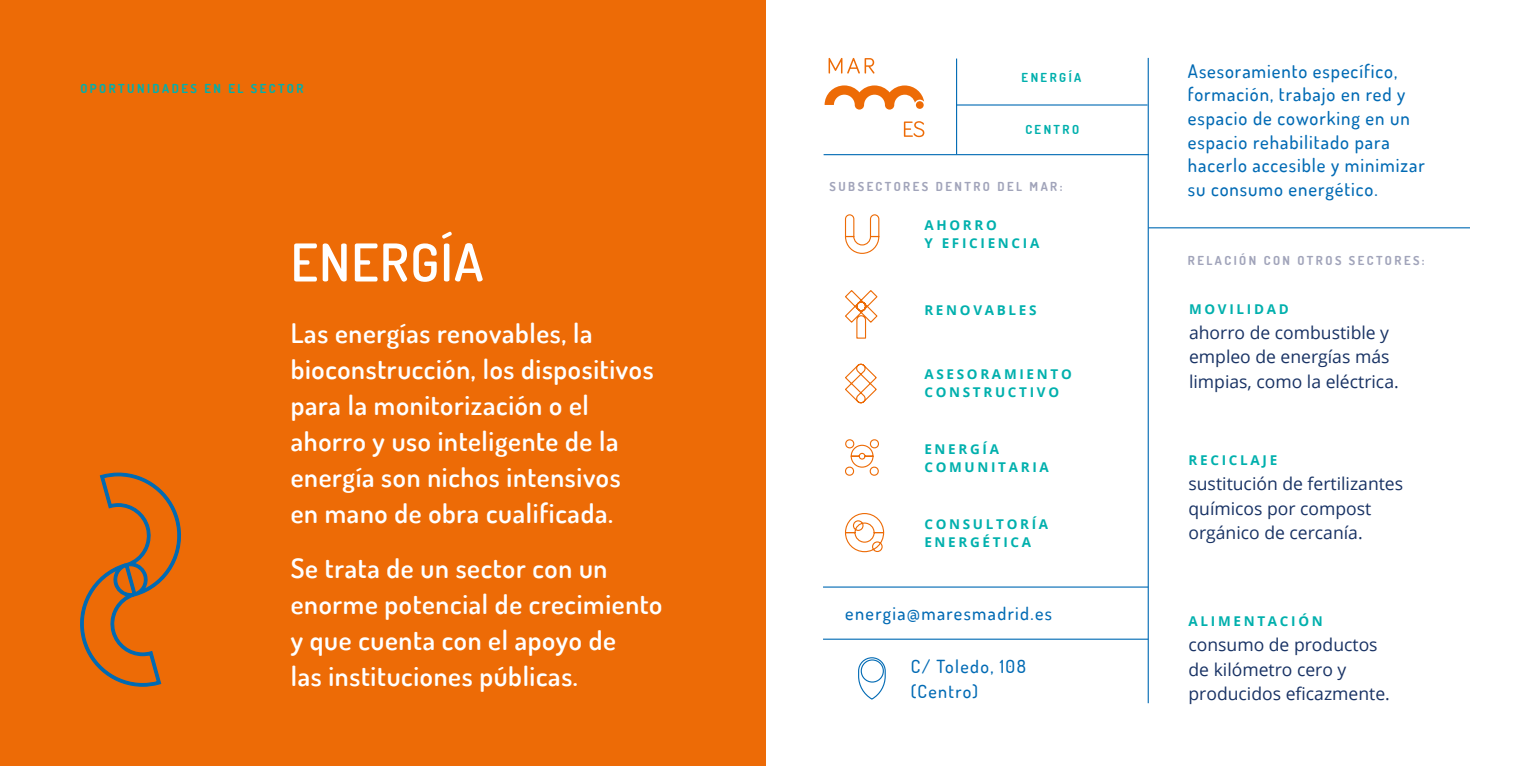
<style>
.page{position:relative;width:1531px;height:766px;background:#fff}
.page>*{position:absolute;margin:0;border:0;box-sizing:border-box;transform-origin:0 0}
.t1{font:600 51.98px "Dosis";letter-spacing:.025em;color:#fff}
.t2{font:600 27px/36px "Dosis";letter-spacing:.025em;color:#fff}
.t3{font:500 18.68px/23.6px "Dosis";letter-spacing:.05em;color:#006ab4}
.t4{font:500 18.22px "Dosis";letter-spacing:.075em;color:#006ab4}
.t5{font:500 18px/24.8px "Dosis";letter-spacing:.075em;color:#006ab4}
.t6{font:17.55px/24.8px "Open Sans";color:#183264}
.t7{font:700 13.5px/18px "Open Sans";letter-spacing:.2em;color:#00b0ad}
.t8{font:700 12.38px "Dosis";letter-spacing:.2em;color:#a1a4ba}
.t9{font:700 12.38px "Dosis";letter-spacing:.2em;color:#00b0ad}
</style>
<div class="page">
<div style="left:0;top:0;width:765px;height:765px;background:#ed6b06"></div>
<svg style="left:80px;top:472px;width:101px;height:215px"></svg>
<hr style="left:823px;top:586px;width:325px;height:1px;background:#006ab4">
<hr style="left:823px;top:638px;width:325px;height:1px;background:#006ab4">
<hr style="left:1147px;top:58px;width:2px;height:645px;background:#006ab4">
<hr style="left:823px;top:154px;width:326px;height:1px;background:#006ab4">
<hr style="left:1148px;top:227px;width:322px;height:1px;background:#006ab4">
<svg style="left:904px;top:121px;width:20px;height:16px"></svg>
<svg style="left:828px;top:58px;width:46px;height:16px"></svg>
<svg style="left:824px;top:85px;width:100px;height:25px"></svg>
<hr style="left:956px;top:59px;width:1px;height:95px;background:#006ab4">
<hr style="left:956px;top:104px;width:191px;height:1px;background:#006ab4">
<svg style="left:858px;top:657px;width:28px;height:43px"></svg>
<svg style="left:844px;top:214px;width:36px;height:40px"></svg>
<svg style="left:845px;top:290px;width:33px;height:49px"></svg>
<svg style="left:845px;top:439px;width:34px;height:37px"></svg>
<svg style="left:844px;top:513px;width:41px;height:39px"></svg>
<svg style="left:845px;top:364px;width:32px;height:39px"></svg>
<p class="t9" style="left:80px;top:80px;width:20px">OPORTUNIDADES</p>
<p class="t9" style="left:204px;top:80px;width:9px">EN</p>
<p class="t9" style="left:228px;top:80px;width:33px">EL SECTOR</p>
<h1 class="t1" style="left:291px;top:228px;width:194px">ENERGÍA</h1>
<p class="t2" style="left:291px;top:314px;width:364px">Las energías renovables, la bioconstrucción, los dispositivos para la monitorización o el ahorro y uso inteligente de la energía son nichos intensivos en mano de obra cualificada.</p>
<p class="t2" style="left:291px;top:549px;width:373px">Se trata de un sector con un enorme potencial de crecimiento y que cuenta con el apoyo de<br>las instituciones públicas.</p>
<p class="t9" style="left:1021px;top:70px;width:61px">ENERGÍA</p>
<p class="t9" style="left:1025px;top:122px;width:55px">CENTRO</p>
<p class="t8" style="left:829px;top:178px;width:38px">SUBSECTORES</p>
<p class="t8" style="left:936px;top:178px;width:10px">DENTRO</p>
<p class="t8" style="left:997px;top:178px;width:9px">DEL</p>
<p class="t8" style="left:1029px;top:178px;width:35px">MAR:</p>
<p class="t7" style="left:924px;top:216px;width:117px">AHORRO<br>Y EF ICIENCIA</p>
<p class="t7" style="left:924px;top:300px;width:24px">RENOVABLES</p>
<p class="t7" style="left:924px;top:365px;width:25px">ASESORAMIENTO<br>CONSTRUCTIVO</p>
<p class="t7" style="left:924px;top:439px;width:24px">ENERGÍA<br>COMUNITARIA</p>
<p class="t7" style="left:924px;top:515px;width:24px">CONSULTORÍA<br>ENERGÉTICA</p>
<p class="t4" style="left:845px;top:601px;width:208px">energia@maresmadrid.es</p>
<p class="t5" style="left:911px;top:653px;width:117px">C/ Toledo, 108 (Centro)</p>
<p class="t3" style="left:1188px;top:59px;width:239px">Asesoramiento específico, formación, trabajo en red y espacio de coworking en un espacio rehabilitado para hacerlo accesible y minimizar su consumo energético.</p>
<p class="t8" style="left:1188px;top:253px;width:19px">RELACI</p>
<p class="t8" style="left:1239px;top:253px;width:34px">ÓN CON</p>
<p class="t8" style="left:1297px;top:253px;width:10px">OTROS</p>
<p class="t8" style="left:1349px;top:253px;width:10px">SECTORES</p>
<p class="t8" style="left:1422px;top:253px;width:4px">:</p>
<p class="t7" style="left:1189px;top:299px;width:101px">MOVILIDAD</p>
<p class="t6" style="left:1189px;top:319px;width:211px">ahorro de combustible y empleo de energías más limpias, como la eléctrica.</p>
<p class="t7" style="left:1188px;top:450px;width:90px">RECICLAJE</p>
<p class="t6" style="left:1188px;top:470px;width:216px">sustitución de fertilizantes químicos por compost orgánico de cercanía.</p>
<p class="t7" style="left:1188px;top:611px;width:136px">ALIMENTACIÓN</p>
<p class="t6" style="left:1188px;top:631px;width:203px">consumo de productos de kilómetro cero y producidos eficazmente.</p>
</div>
